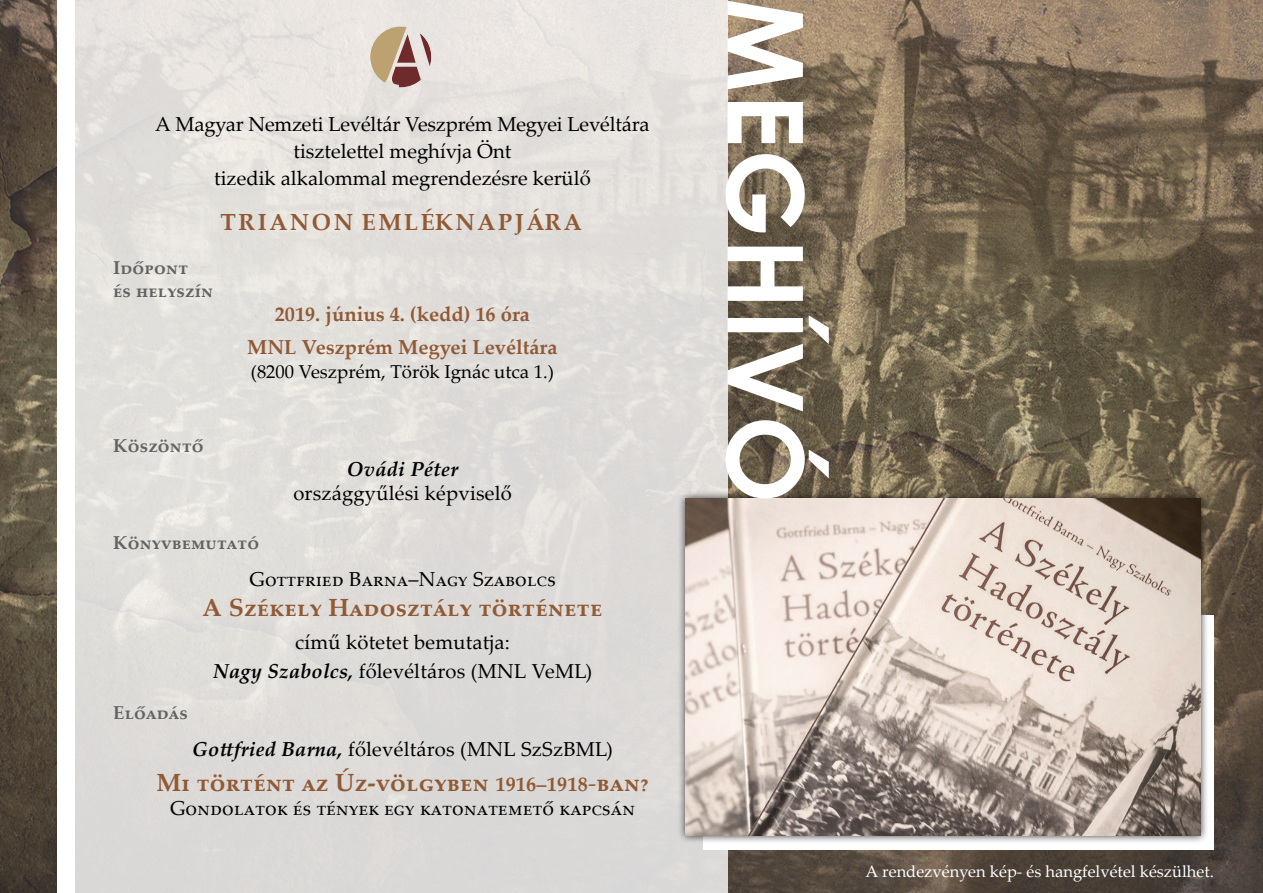
<style>
.page{position:relative;width:1263px;height:893px;background:#fff}
.page>*{position:absolute;margin:0;border:0;box-sizing:border-box;transform-origin:0 0}
.t1{font:700 104.85px "Century Gothic";letter-spacing:.01em;color:#fff}
.t2{font:700 24.9px "Palatino Linotype";letter-spacing:.01em;color:#915a35}
.t3{font:700 23.25px "Palatino Linotype";letter-spacing:.11em;color:#915a35}
.t4{font:20.25px/26.7px "Palatino Linotype";color:#000;text-align:center}
.t5{font:700 20.25px "Palatino Linotype";color:#915a35}
.t6{font:italic 700 20.25px "Palatino Linotype";letter-spacing:.01em;color:#000}
.t7{font:700 18.6px/22.4px "Palatino Linotype";letter-spacing:.01em;color:#636363}
.t8{font:18.6px "Palatino Linotype";color:#000}
.t9{font:16.5px "Palatino Linotype";color:#fff}
.s1{font-weight:700;font-style:italic}
.s2{font-size:20.25px}
.s3{font-weight:400}
</style>
<div class="page">
<img style="left:0;top:0;width:1263px;height:893px">
<div style="left:704px;top:615px;width:510px;height:235px;background:#fff"></div>
<div style="left:57px;top:0;width:17px;height:893px;background:#fff"></div>
<div style="left:73px;top:0;width:655px;height:893px;background:linear-gradient(to right,#e2dfdc,#e0dddb)"></div>
<div style="left:677px;top:490px;width:532px;height:354px;background:#000;opacity:.75"></div>
<img style="left:685px;top:498px;width:515px;height:338px">
<svg style="left:370px;top:26px;width:61px;height:61px;background:#bea494"></svg>
<p class="t4" style="left:155px;top:110px;width:496px">A Magyar Nemzeti Levéltár Veszprém Megyei Levéltára tisztelettel meghívja Önt<br>tizedik alkalommal megrendezésre kerülő</p>
<p class="t3" style="left:221px;top:206px;width:363px">Trianon emléknapjára</p>
<p class="t7" style="left:113px;top:256px;width:102px">Időpont<br>és helyszín</p>
<p class="t5" style="left:275px;top:300px;width:257px">2019. június 4. (kedd) 16 óra</p>
<p class="t5" style="left:247px;top:332px;width:17px">MNL</p>
<p class="t5" style="left:302px;top:332px;width:257px">Veszprém Megyei Levéltára</p>
<p class="t8" style="left:251px;top:358px;width:305px">(8200 Veszprém, Török Ignác utca 1.)</p>
<p class="t7" style="left:113px;top:434px;width:92px">Köszöntő</p>
<p class="t6" style="left:347px;top:455px;width:113px">Ovádi Péter</p>
<p class="t4" style="left:293px;top:479px;width:220px">országgyűlési képviselő</p>
<p class="t7" style="left:113px;top:531px;width:147px">Könyvbemutató</p>
<p class="t4" style="left:249px;top:565px;width:308px">Gottfried Barna–Nagy Szabolcs</p>
<p class="t2" style="left:203px;top:590px;width:401px">A Székely Hadosztály története</p>
<p class="t4" style="left:213px;top:627px;width:380px;line-height:28.7px">című kötetet bemutatja:<br><span class="s1">Nagy Szabolcs,</span> főlevéltáros (MNL VeML)</p>
<p class="t7" style="left:113px;top:701px;width:76px">Előadás</p>
<p class="t4" style="left:192px;top:735px;width:422px"><span class="s1">Gottfried Barna,</span> főlevéltáros (MNL SzSzBML)</p>
<p class="t2" style="left:157px;top:764px;width:494px">Mi történt az Úz-völgyben <span class="s2">1916–1918</span><span class="s3">-</span>ban?</p>
<p class="t4" style="left:170px;top:794px;width:467px">Gondolatok és tények egy katonatemető kapcsán</p>
<h1 class="t1" style="left:845px;top:-2px;width:507px;rotate:90deg">MEGHÍVÓ</h1>
<p class="t9" style="left:865px;top:860px;width:350px">A rendezvényen kép- és hangfelvétel készülhet.</p>
</div>
